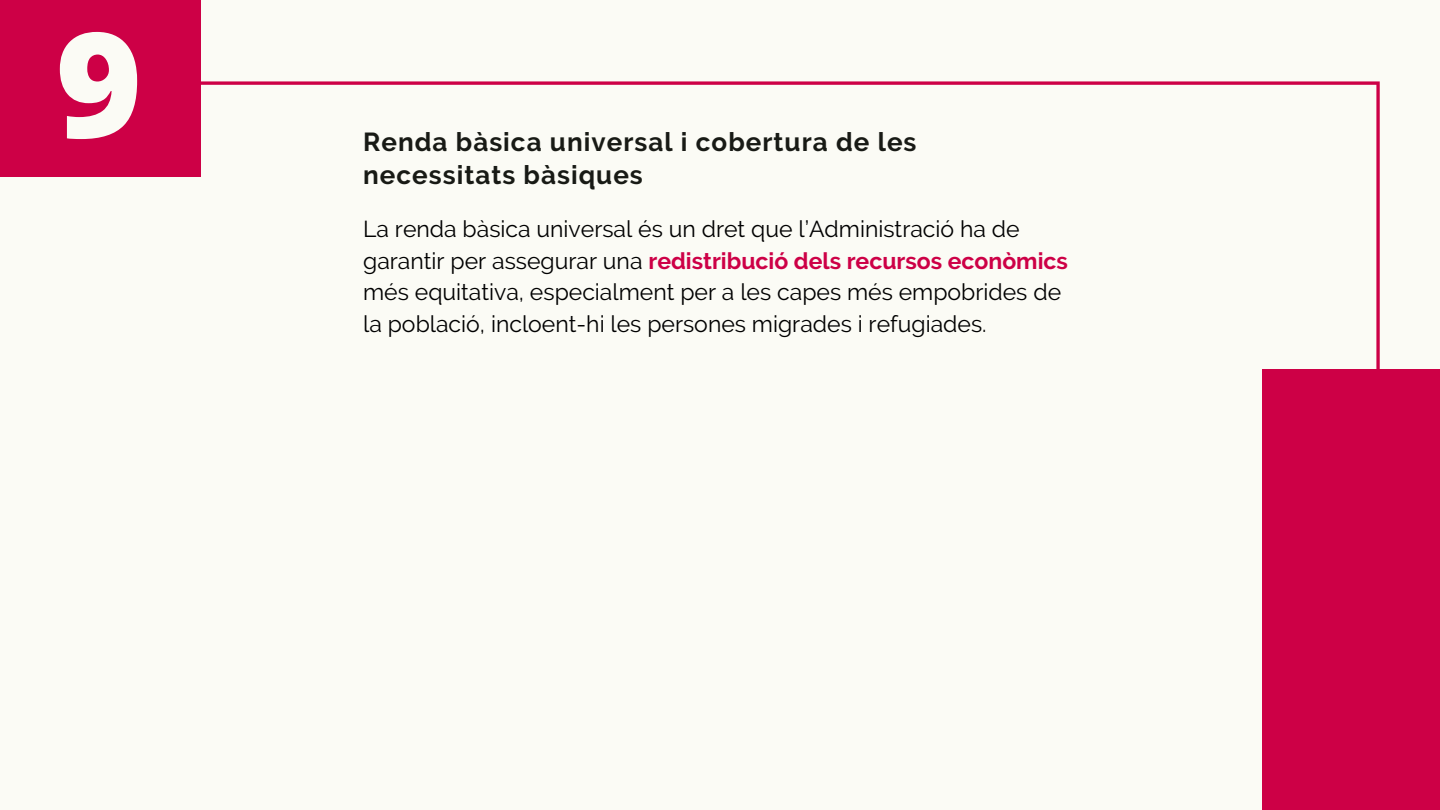
<style>
.page{position:relative;width:1440px;height:810px;background:#fbfbf5}
.page>*{position:absolute;margin:0;border:0;box-sizing:border-box;transform-origin:0 0}
.t1{font:800 146.6px "Open Sans";color:#fbfbf5}
.t2{font:700 26px/33px "Raleway";letter-spacing:.04em;color:#181a15}
.t3{font:23px/31.5px "Raleway";color:#000}
.s1{font-weight:700;color:#cd0046}
</style>
<div class="page">
<div style="left:0;top:0;width:201px;height:177px;background:#cd0046"></div>
<svg style="left:201px;top:81px;width:1179px;height:288px"></svg>
<div style="left:1262px;top:369px;width:178px;height:441px;background:#cd0046"></div>
<h1 class="t1" style="left:56px;top:-19px;width:87px">9</h1>
<p class="t2" style="left:363px;top:125px;width:555px">Renda bàsica universal i cobertura de les necessitats bàsiques</p>
<p class="t3" style="left:363px;top:213px;width:706px">La renda bàsica universal és un dret que l’Administració ha de garantir per assegurar una <span class="s1">redistribució dels recursos econòmics </span>més equitativa, especialment per a les capes més empobrides de la població, incloent-hi les persones migrades i refugiades.</p>
</div>
